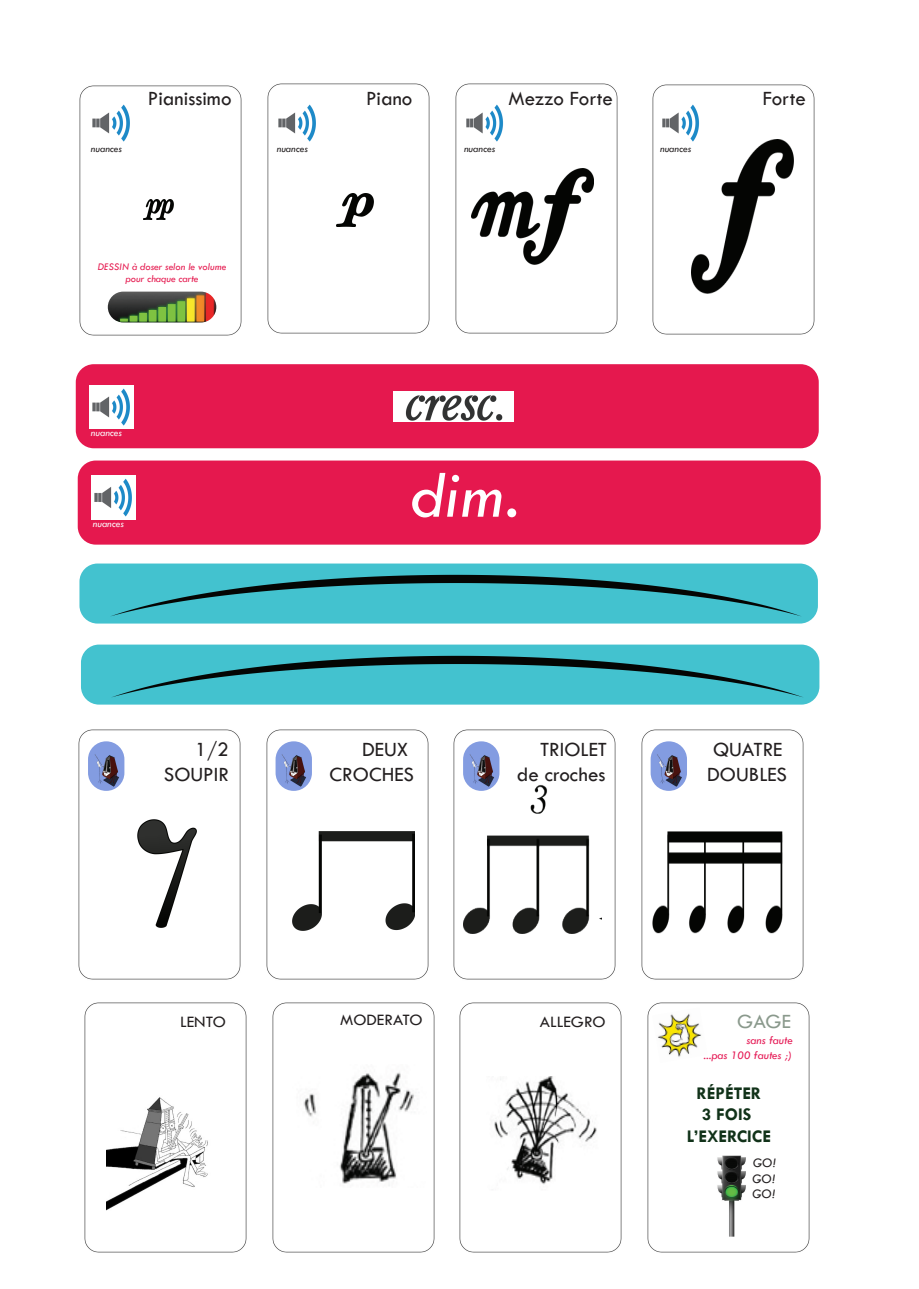
<style>
.page{position:relative;width:919px;height:1289px;background:#fff}
.page>*{position:absolute;margin:0;border:0;box-sizing:border-box;transform-origin:0 0}
.t1{font:italic 67.5px "Tw Cen";color:#fff}
.t2{font:21px/25.2px "Tw Cen";color:#231f20;text-align:right}
.t3{font:21px "Tw Cen";color:#8a998c}
.t4{font:700 18px/21.6px "Tw Cen";color:#113219;text-align:center}
.t5{font:16.5px "Tw Cen";color:#231f20;scale:1.04 1}
.t6{font:italic 13.5px "Tw Cen";color:#231f20}
.t7{font:italic 12px/14.4px "Tw Cen";color:#e51a55;text-align:right}
.t8{font:italic 10.5px/12.6px "Tw Cen";color:#e5184e;text-align:center}
.t9{font:italic 10.5px "Tw Cen";color:#231f20}
.t10{font:italic 10.5px "Tw Cen";color:#fbf6f9}
</style>
<div class="page">
<img style="left:78px;top:729px;width:163px;height:251px">
<div style="left:88px;top:737px;width:145px;height:237px;background:#fff;border-radius:18px"></div>
<img style="left:88px;top:741px;width:36px;height:49px">
<img style="left:266px;top:729px;width:163px;height:251px">
<div style="left:275px;top:737px;width:146px;height:237px;background:#fff;border-radius:18px"></div>
<img style="left:275px;top:741px;width:37px;height:49px">
<img style="left:453px;top:729px;width:163px;height:251px">
<div style="left:463px;top:737px;width:145px;height:237px;background:#fff;border-radius:18px"></div>
<img style="left:463px;top:741px;width:36px;height:42px">
<img style="left:641px;top:729px;width:163px;height:251px">
<div style="left:650px;top:737px;width:146px;height:237px;background:#fff;border-radius:18px"></div>
<img style="left:650px;top:741px;width:37px;height:49px">
<img style="left:84px;top:1002px;width:163px;height:251px">
<div style="left:94px;top:1010px;width:146px;height:237px;background:#fff;border-radius:18px"></div>
<img style="left:272px;top:1002px;width:163px;height:251px">
<div style="left:282px;top:1010px;width:145px;height:237px;background:#fff;border-radius:18px"></div>
<img style="left:459px;top:1002px;width:163px;height:251px">
<div style="left:469px;top:1010px;width:146px;height:237px;background:#fff;border-radius:18px"></div>
<img style="left:293px;top:831px;width:121px;height:99px">
<img style="left:137px;top:820px;width:60px;height:107px">
<img style="left:652px;top:831px;width:130px;height:102px">
<img style="left:463px;top:783px;width:138px;height:150px">
<img style="left:652px;top:84px;width:163px;height:251px">
<div style="left:662px;top:92px;width:145px;height:237px;background:#fff;border-radius:18px"></div>
<img style="left:455px;top:83px;width:163px;height:251px">
<div style="left:465px;top:91px;width:145px;height:237px;background:#fff;border-radius:18px"></div>
<img style="left:691px;top:139px;width:102px;height:154px">
<img style="left:267px;top:83px;width:163px;height:251px">
<div style="left:277px;top:91px;width:145px;height:237px;background:#fff;border-radius:18px"></div>
<img style="left:471px;top:169px;width:122px;height:95px">
<img style="left:276px;top:101px;width:40px;height:44px">
<img style="left:79px;top:85px;width:163px;height:251px">
<div style="left:89px;top:94px;width:146px;height:237px;background:#fff;border-radius:18px"></div>
<img style="left:90px;top:101px;width:40px;height:41px">
<img style="left:336px;top:193px;width:37px;height:33px">
<img style="left:659px;top:101px;width:43px;height:44px">
<img style="left:463px;top:101px;width:41px;height:44px">
<img style="left:143px;top:200px;width:31px;height:20px">
<img style="left:108px;top:291px;width:108px;height:31px;border-radius:15px">
<div style="left:76px;top:364px;width:742px;height:84px;background:#e5184e;border-radius:18px"></div>
<img style="left:90px;top:385px;width:43px;height:44px">
<img style="left:394px;top:391px;width:119px;height:30px">
<div style="left:78px;top:460px;width:742px;height:84px;background:#e5184e;border-radius:18px"></div>
<img style="left:92px;top:475px;width:43px;height:44px">
<div style="left:79px;top:563px;width:738px;height:60px;background:#43c2cf;border-radius:18px"></div>
<img style="left:111px;top:574px;width:689px;height:42px">
<div style="left:81px;top:644px;width:738px;height:60px;background:#43c2cf;border-radius:18px"></div>
<img style="left:112px;top:655px;width:690px;height:42px">
<img style="left:303px;top:1072px;width:111px;height:114px">
<img style="left:494px;top:1076px;width:103px;height:109px">
<img style="left:647px;top:1002px;width:163px;height:251px">
<div style="left:657px;top:1010px;width:145px;height:237px;background:#fff;border-radius:18px"></div>
<img style="left:717px;top:1155px;width:29px;height:80px">
<img style="left:106px;top:1097px;width:102px;height:114px">
<img style="left:652px;top:1007px;width:55px;height:55px">
<p class="t2" style="left:148px;top:86px;width:85px">Pianissimo</p>
<p class="t2" style="left:366px;top:86px;width:48px">Piano</p>
<p class="t2" style="left:508px;top:86px;width:106px">Mezzo Forte</p>
<p class="t2" style="left:762px;top:86px;width:45px">Forte</p>
<p class="t9" style="left:91px;top:143px;width:33px">nuances</p>
<p class="t9" style="left:660px;top:143px;width:33px">nuances</p>
<p class="t9" style="left:277px;top:143px;width:33px">nuances</p>
<p class="t9" style="left:464px;top:143px;width:33px">nuances</p>
<p class="t8" style="left:98px;top:260px;width:130px">DESSIN à doser selon le volume pour chaque carte</p>
<p class="t10" style="left:91px;top:426px;width:33px">nuances</p>
<p class="t10" style="left:93px;top:517px;width:33px">nuances</p>
<p class="t2" style="left:164px;top:736px;width:66px">1/2<br>SOUPIR</p>
<h1 class="t1" style="left:411px;top:455px;width:110px">dim.</h1>
<p class="t2" style="left:329px;top:736px;width:86px">DEUX<br>CROCHES</p>
<p class="t2" style="left:707px;top:736px;width:81px;text-align:left">QUATRE<br>DOUBLES</p>
<p class="t2" style="left:517px;top:736px;width:92px">TRIOLET de croches</p>
<p class="t2" style="left:540px;top:771px;width:71px">QUATRE</p>
<p class="t5" style="left:340px;top:1009px;width:81px">MODERATO</p>
<p class="t5" style="left:180px;top:1011px;width:46px">LENTO</p>
<p class="t5" style="left:539px;top:1011px;width:65px">ALLEGRO</p>
<p class="t3" style="left:737px;top:1008px;width:55px">GAGE</p>
<p class="t7" style="left:703px;top:1033px;width:91px">sans faute<br>...pas 100 fautes ;)</p>
<p class="t4" style="left:686px;top:1081px;width:86px">RÉPÉTER<br>3 FOIS<br>L’EXERCICE</p>
<p class="t6" style="left:753px;top:1154px;width:25px">GO!</p>
<p class="t6" style="left:752px;top:1170px;width:25px">GO!</p>
<p class="t6" style="left:752px;top:1185px;width:25px">GO!</p>
</div>
